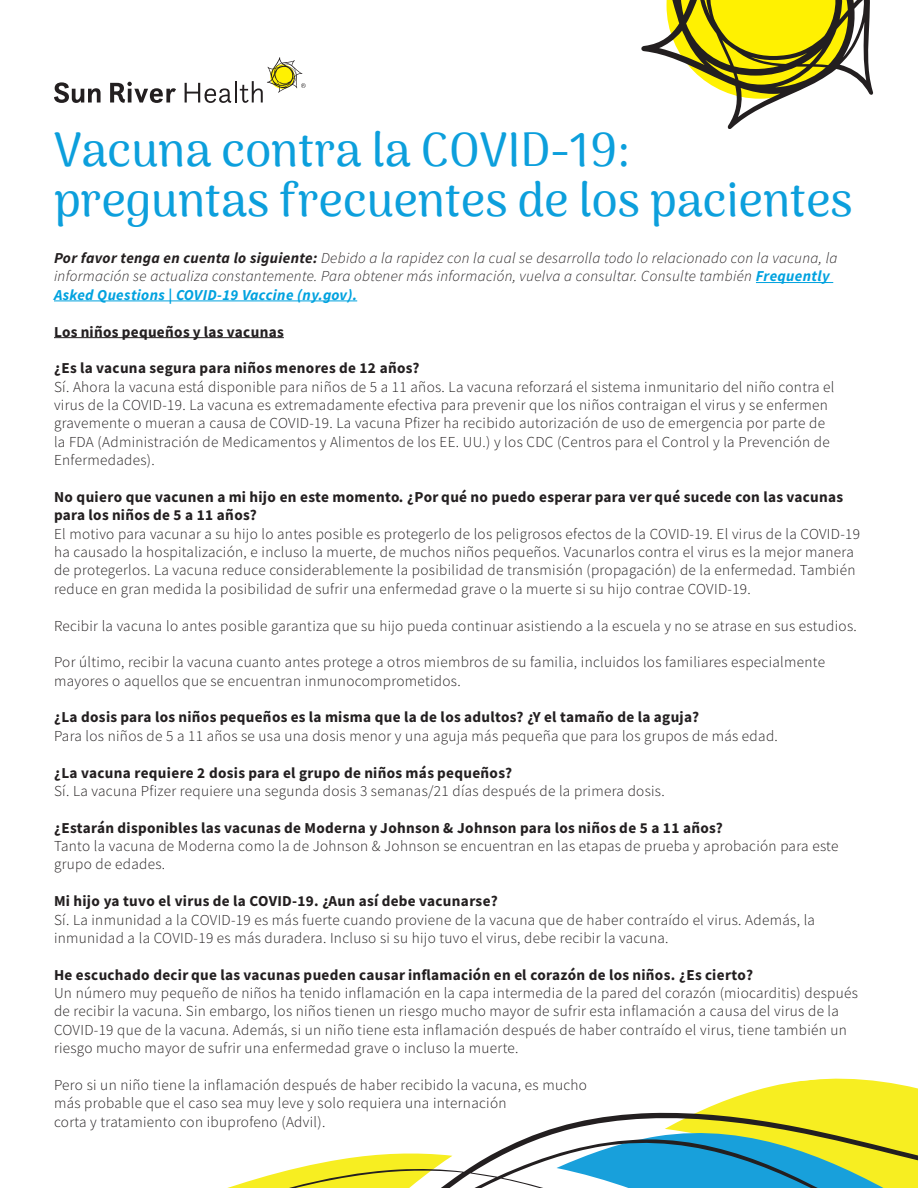
<style>
.page{position:relative;width:918px;height:1188px;background:#fff}
.page>*{position:absolute;margin:0;border:0;box-sizing:border-box;transform-origin:0 0}
.t1{font:500 47.1px/49.8px "Arima Madurai";color:#0c9fdc}
.t2{font:15.15px/18.3px "Source Sans Variable";letter-spacing:.02em;color:#231f20}
.t3{font:italic 15.15px/18.3px "Source Sans Variable";letter-spacing:.02em;color:#231f20}
.s1{color:#00a2df}
</style>
<div class="page">
<hr style="left:756px;top:282px;width:77px;height:1px;background:#00a2df">
<hr style="left:54px;top:301px;width:303px;height:1px;background:#00a2df">
<hr style="left:54px;top:337px;width:230px;height:1px;background:#231f20">
<svg style="left:641px;top:0;width:232px;height:129px"></svg>
<svg style="left:54px;top:82px;width:47px;height:21px"></svg>
<svg style="left:110px;top:82px;width:66px;height:21px"></svg>
<svg style="left:185px;top:83px;width:46px;height:20px"></svg>
<hr style="left:235px;top:81px;width:2px;height:22px;background:#231f20">
<svg style="left:240px;top:57px;width:66px;height:46px"></svg>
<svg style="left:227px;top:1078px;width:691px;height:110px"></svg>
<p class="t1" style="left:54px;top:126px;width:800px">Vacuna contra la COVID-19: preguntas frecuentes de los pacientes</p>
<p class="t3" style="left:54px;top:249px;width:785px">Por favor tenga en cuenta lo siguiente: Debido a la rapidez con la cual se desarrolla todo lo relacionado con la vacuna, la información se actualiza constantemente. Para obtener más información, vuelva a consultar. Consulte también <span class="s1">Frequently<br>Asked Questions | COVID-19 Vaccine (ny.gov).</span></p>
<p class="t2" style="left:54px;top:322px;width:231px">Los niños pequeños y las vacunas</p>
<p class="t2" style="left:54px;top:359px;width:367px">¿Es la vacuna segura para niños menores de 12 años?</p>
<p class="t2" style="left:54px;top:378px;width:782px">Sí. Ahora la vacuna está disponible para niños de 5 a 11 años. La vacuna reforzará el sistema inmunitario del niño contra el virus de la COVID-19. La vacuna es extremadamente efectiva para prevenir que los niños contraigan el virus y se enfermen gravemente o mueran a causa de COVID-19. La vacuna Pfizer ha recibido autorización de uso de emergencia por parte de la FDA (Administración de Medicamentos y Alimentos de los EE. UU.) y los CDC (Centros para el Control y la Prevención de Enfermedades).</p>
<p class="t2" style="left:54px;top:488px;width:791px">No quiero que vacunen a mi hijo en este momento. ¿Por qué no puedo esperar para ver qué sucede con las vacunas para los niños de 5 a 11 años?</p>
<p class="t2" style="left:54px;top:525px;width:808px">El motivo para vacunar a su hijo lo antes posible es protegerlo de los peligrosos efectos de la COVID-19. El virus de la COVID-19 ha causado la hospitalización, e incluso la muerte, de muchos niños pequeños. Vacunarlos contra el virus es la mejor manera de protegerlos. La vacuna reduce considerablemente la posibilidad de transmisión (propagación) de la enfermedad. También reduce en gran medida la posibilidad de sufrir una enfermedad grave o la muerte si su hijo contrae COVID-19.</p>
<p class="t2" style="left:54px;top:616px;width:804px">Recibir la vacuna lo antes posible garantiza que su hijo pueda continuar asistiendo a la escuela y no se atrase en sus estudios.</p>
<p class="t2" style="left:54px;top:653px;width:773px">Por último, recibir la vacuna cuanto antes protege a otros miembros de su familia, incluidos los familiares especialmente mayores o aquellos que se encuentran inmunocomprometidos.</p>
<p class="t2" style="left:54px;top:708px;width:647px">¿La dosis para los niños pequeños es la misma que la de los adultos? ¿Y el tamaño de la aguja?</p>
<p class="t2" style="left:54px;top:727px;width:725px">Para los niños de 5 a 11 años se usa una dosis menor y una aguja más pequeña que para los grupos de más edad.</p>
<p class="t2" style="left:54px;top:763px;width:460px">¿La vacuna requiere 2 dosis para el grupo de niños más pequeños?</p>
<p class="t2" style="left:54px;top:782px;width:612px">Sí. La vacuna Pfizer requiere una segunda dosis 3 semanas/21 días después de la primera dosis.</p>
<p class="t2" style="left:54px;top:819px;width:671px">¿Estarán disponibles las vacunas de Moderna y Johnson &amp; Johnson para los niños de 5 a 11 años?</p>
<p class="t2" style="left:54px;top:837px;width:786px">Tanto la vacuna de Moderna como la de Johnson &amp; Johnson se encuentran en las etapas de prueba y aprobación para este grupo de edades.</p>
<p class="t2" style="left:54px;top:892px;width:445px">Mi hijo ya tuvo el virus de la COVID-19. ¿Aun así debe vacunarse?</p>
<p class="t2" style="left:54px;top:910px;width:763px">Sí. La inmunidad a la COVID-19 es más fuerte cuando proviene de la vacuna que de haber contraído el virus. Además, la inmunidad a la COVID-19 es más duradera. Incluso si su hijo tuvo el virus, debe recibir la vacuna.</p>
<p class="t2" style="left:54px;top:966px;width:701px">He escuchado decir que las vacunas pueden causar inflamación en el corazón de los niños. ¿Es cierto?</p>
<p class="t2" style="left:54px;top:984px;width:805px">Un número muy pequeño de niños ha tenido inflamación en la capa intermedia de la pared del corazón (miocarditis) después de recibir la vacuna. Sin embargo, los niños tienen un riesgo mucho mayor de sufrir esta inflamación a causa del virus de la COVID-19 que de la vacuna. Además, si un niño tiene esta inflamación después de haber contraído el virus, tiene también un riesgo mucho mayor de sufrir una enfermedad grave o incluso la muerte.</p>
<p class="t2" style="left:54px;top:1076px;width:534px">Pero si un niño tiene la inflamación después de haber recibido la vacuna, es mucho más probable que el caso sea muy leve y solo requiera una internación<br>corta y tratamiento con ibuprofeno (Advil).</p>
</div>
